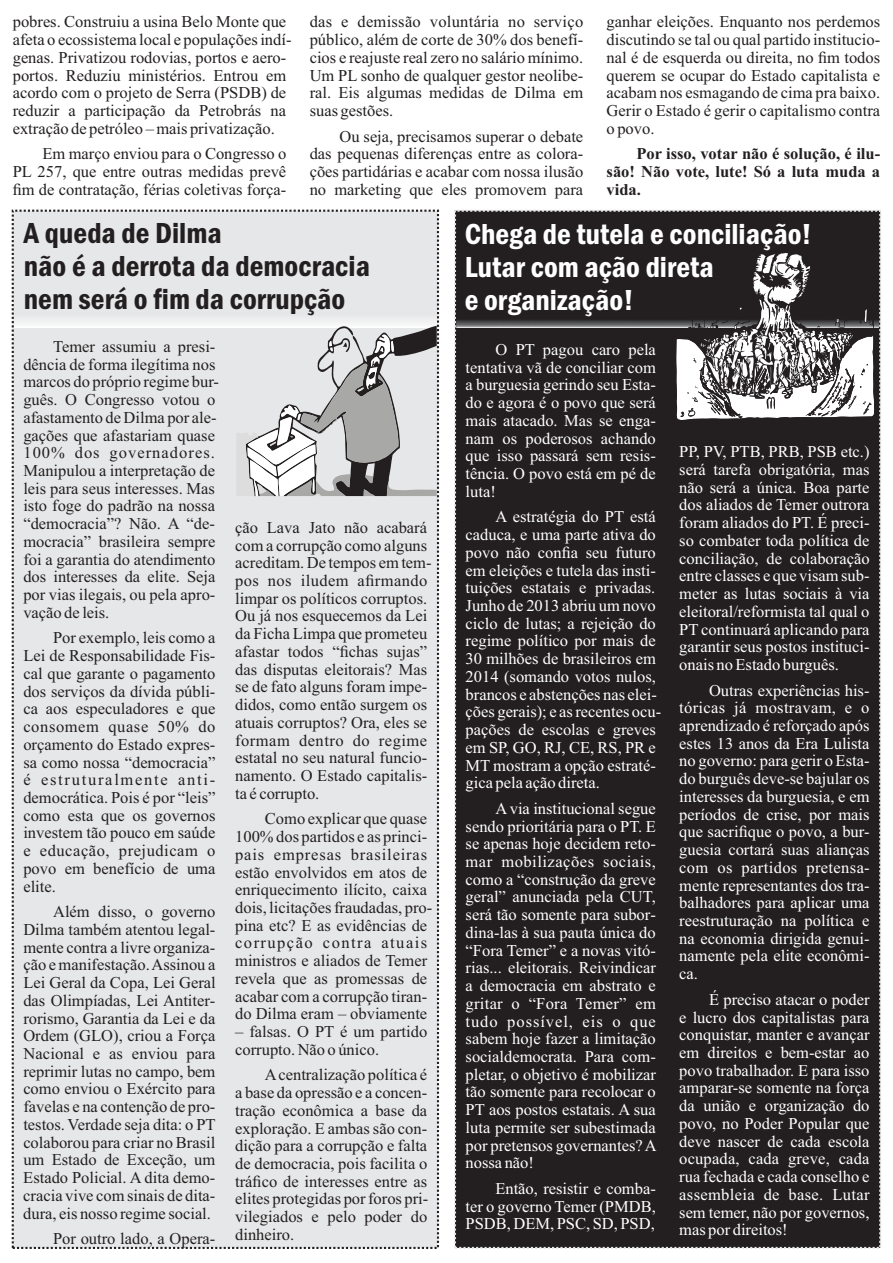
<style>
.page{position:relative;width:893px;height:1263px;background:#fff}
.page>*{position:absolute;margin:0;border:0;box-sizing:border-box;transform-origin:0 0}
.t1{font:600 condensed 30px/33px "Franklin Gothic";color:#231f20}
.t2{font:600 condensed 30px/33px "Franklin Gothic";color:#fff}
.t3{font:16.5px/17.7px "Times New Roman";color:#231f20;text-align:justify}
.t4{font:16.5px/17.7px "Times New Roman";color:#fff;text-align:justify}
.t5{font:700 16.5px/17.7px "Times New Roman";color:#231f20;text-align:justify}
</style>
<div class="page">
<div style="left:454px;top:210px;width:427px;height:1039px;background:#231f20"></div>
<div style="left:11px;top:209px;width:429px;height:1040px;background:#e6e7e8"></div>
<div style="left:14px;top:313px;width:423px;height:15px;background:#eff0f0"></div>
<hr style="left:456px;top:327px;width:423px;height:1px;background:#d3d4d6">
<hr style="left:456px;top:326px;width:423px;height:1px;background:#a5a7a9">
<hr style="left:456px;top:325px;width:423px;height:1px;background:#858789">
<hr style="left:456px;top:324px;width:423px;height:1px;background:#77787b">
<hr style="left:456px;top:323px;width:423px;height:1px;background:#696a6c">
<hr style="left:456px;top:322px;width:423px;height:1px;background:#58595b">
<hr style="left:456px;top:321px;width:423px;height:1px;background:#484749">
<hr style="left:456px;top:320px;width:423px;height:1px;background:#333133">
<hr style="left:456px;top:319px;width:423px;height:1px;background:#242021">
<div style="left:456px;top:313px;width:423px;height:6px;background:#231f20"></div>
<svg style="left:236px;top:325px;width:201px;height:171px;background:#c6c6c7"></svg>
<svg style="left:671px;top:251px;width:205px;height:171px"></svg>
<p class="t3" style="left:13px;top:15px;width:280px;text-align:left">pobres. Construiu a usina Belo Monte que afeta o ecossistema local e populações indí&shy;genas. Privatizou rodovias, portos e aero&shy;portos. Reduziu ministérios. Entrou em acordo com o projeto de Serra (PSDB) de reduzir a participação da Petrobrás na extração de petróleo – mais privatização.</p>
<p class="t3" style="left:13px;top:147px;width:275px;text-indent:30px">Em março enviou para o Congresso o PL 257, que entre outras medidas prevê fim de contratação, férias coletivas força-</p>
<p class="t3" style="left:310px;top:15px;width:275px">das e demissão voluntária no serviço público, além de corte de 30% dos benefí&shy;cios e reajuste real zero no salário mínimo.<br>Um PL sonho de qualquer gestor neolibe&shy;ral. Eis algumas medidas de Dilma em suas gestões.</p>
<p class="t3" style="left:310px;top:129px;width:275px;text-indent:30px">Ou seja, precisamos superar o debate das pequenas diferenças entre as colora&shy;ções partidárias e acabar com nossa ilusão no marketing que eles promovem para</p>
<p class="t3" style="left:607px;top:15px;width:275px">ganhar eleições. Enquanto nos perdemos discutindo se tal ou qual partido institucio&shy;nal é de esquerda ou direita, no fim todos querem se ocupar do Estado capitalista e acabam nos esmagando de cima pra baixo.<br>Gerir o Estado é gerir o capitalismo contra o povo.</p>
<p class="t5" style="left:607px;top:147px;width:275px;text-indent:30px">Por isso, votar não é solução, é ilu&shy;são! Não vote, lute! Só a luta muda a vida.</p>
<h1 class="t1" style="left:24px;top:219px;width:348px">A queda de Dilma<br>não é a derrota da democracia nem será o fim da corrupção</h1>
<p class="t3" style="left:23px;top:339px;width:197px;text-align:left;text-indent:30px">Temer assumiu a presi&shy;dência de forma ilegítima nos marcos do próprio regime bur&shy;guês. O Congresso votou o afastamento de Dilma por ale&shy;gações que afastariam quase<br>100% dos governadores.<br>Manipulou a interpretação de leis para seus interesses. Mas isto foge do padrão na nossa “democracia”? Não. A “de&shy;mocracia” brasileira sempre foi a garantia do atendimento dos interesses da elite. Seja por vias ilegais, ou pela apro&shy;vação de leis.</p>
<p class="t3" style="left:23px;top:631px;width:194px;text-indent:30px">Por exemplo, leis como a Lei de Responsabilidade Fis&shy;cal que garante o pagamento dos serviços da dívida públi&shy;ca aos especuladores e que consomem quase 50% do orçamento do Estado expres&shy;sa como nossa “democracia” é estruturalmente anti&shy;democrática. Pois é por “leis” como esta que os governos investem tão pouco em saúde e educação, prejudicam o povo em benefício de uma elite.</p>
<p class="t3" style="left:23px;top:904px;width:194px;text-indent:30px">Além disso, o governo Dilma também atentou legal&shy;mente contra a livre organiza&shy;ção e manifestação. Assinou a Lei Geral da Copa, Lei Geral das Olimpíadas, Lei Antiter&shy;rorismo, Garantia da Lei e da Ordem (GLO), criou a Força Nacional e as enviou para reprimir lutas no campo, bem como enviou o Exército para favelas e na contenção de pro&shy;testos. Verdade seja dita: o PT colaborou para criar no Brasil um Estado de Exceção, um Estado Policial. A dita demo&shy;cracia vive com sinais de dita&shy;dura, eis nosso regime social.</p>
<p class="t3" style="left:53px;top:1231px;width:164px">Por outro lado, a Opera-</p>
<p class="t3" style="left:235px;top:520px;width:198px;text-align:left">ção Lava Jato não acabará com a corrupção como alguns acreditam. De tempos em tem&shy;pos nos iludem afirmando limpar os políticos corruptos.<br>Ou já nos esquecemos da Lei da Ficha Limpa que prometeu afastar todos “fichas sujas” das disputas eleitorais? Mas se de fato alguns foram impe&shy;didos, como então surgem os atuais corruptos? Ora, eles se formam dentro do regime estatal no seu natural funcio&shy;namento. O Estado capitalis&shy;ta é corrupto.</p>
<p class="t3" style="left:235px;top:811px;width:199px;text-align:left;text-indent:30px">Como explicar que quase<br>100% dos partidos e as princi&shy;pais empresas brasileiras estão envolvidos em atos de enriquecimento ilícito, caixa dois, licitações fraudadas, pro&shy;pina etc? E as evidências de corrupção contra atuais ministros e aliados de Temer revela que as promessas de acabar com a corrupção tiran&shy;do Dilma eram – obviamente</p>
<p class="t3" style="left:235px;top:1024px;width:194px">– falsas. O PT é um partido corrupto. Não o único.</p>
<p class="t3" style="left:235px;top:1067px;width:195px;text-indent:30px">Acentralização política é a base da opressão e a concen&shy;tração econômica a base da exploração. E ambas são con&shy;dição para a corrupção e falta de democracia, pois facilita o tráfico de interesses entre as elites protegidas por foros pri&shy;vilegiados e pelo poder do dinheiro.</p>
<h1 class="t2" style="left:465px;top:219px;width:348px">Chega de tutela e conciliação!<br>Lutar com ação direta<br>e organização!</h1>
<p class="t4" style="left:466px;top:342px;width:192px;text-indent:30px">O PT pagou caro pela tentativa vã de conciliar com a burguesia gerindo seu Esta&shy;do e agora é o povo que será mais atacado. Mas se enga&shy;nam os poderosos achando que isso passará sem resis&shy;tência. O povo está em pé de luta!</p>
<p class="t4" style="left:466px;top:509px;width:197px;text-align:left;text-indent:30px">A estratégia do PT está caduca, e uma parte ativa do povo não confia seu futuro em eleições e tutela das insti&shy;tuições estatais e privadas.<br>Junho de 2013 abriu um novo ciclo de lutas; a rejeição do regime político por mais de<br>30 milhões de brasileiros em<br>2014 (somando votos nulos, brancos e abstenções nas elei&shy;ções gerais); e as recentes ocu&shy;pações de escolas e greves em SP, GO, RJ, CE, RS, PR e<br>MT mostram a opção estraté&shy;gica pela ação direta.</p>
<p class="t4" style="left:466px;top:801px;width:193px;text-indent:30px">A via institucional segue sendo prioritária para o PT. E se apenas hoje decidem reto&shy;mar mobilizações sociais, como a “construção da greve geral” anunciada pela CUT, será tão somente para subor&shy;dina-las à sua pauta única do “Fora Temer” e a novas vitó&shy;rias... eleitorais. Reivindicar a democracia em abstrato e gritar o “Fora Temer” em tudo possível, eis o que sabem hoje fazer a limitação socialdemocrata. Para com&shy;pletar, o objetivo é mobilizar tão somente para recolocar o PT aos postos estatais. A sua luta permite ser subestimada por pretensos governantes? A nossa não!</p>
<p class="t4" style="left:466px;top:1181px;width:192px;text-indent:30px">Então, resistir e comba&shy;ter o governo Temer (PMDB, PSDB, DEM, PSC, SD, PSD,</p>
<p class="t4" style="left:679px;top:444px;width:192px">PP, PV, PTB, PRB, PSB etc.) será tarefa obrigatória, mas não será a única. Boa parte dos aliados de Temer outrora foram aliados do PT. É preci&shy;so combater toda política de conciliação, de colaboração entre classes e que visam sub&shy;meter as lutas sociais à via eleitoral/reformista tal qual o PT continuará aplicando para garantir seus postos instituci&shy;onais no Estado burguês.</p>
<p class="t4" style="left:679px;top:683px;width:192px;text-indent:30px">Outras experiências his&shy;tóricas já mostravam, e o aprendizado é reforçado após estes 13 anos da Era Lulista no governo: para gerir o Esta&shy;do burguês deve-se bajular os interesses da burguesia, e em períodos de crise, por mais que sacrifique o povo, a bur&shy;guesia cortará suas alianças com os partidos pretensa&shy;mente representantes dos tra&shy;balhadores para aplicar uma reestruturação na política e na economia dirigida genui&shy;namente pela elite econômi&shy;ca.</p>
<p class="t4" style="left:679px;top:992px;width:192px;text-indent:30px">É preciso atacar o poder e lucro dos capitalistas para conquistar, manter e avançar em direitos e bem-estar ao povo trabalhador. E para isso amparar-se somente na força da união e organização do povo, no Poder Popular que deve nascer de cada escola ocupada, cada greve, cada rua fechada e cada conselho e assembleia de base. Lutar sem temer, não por governos, mas por direitos!</p>
</div>
